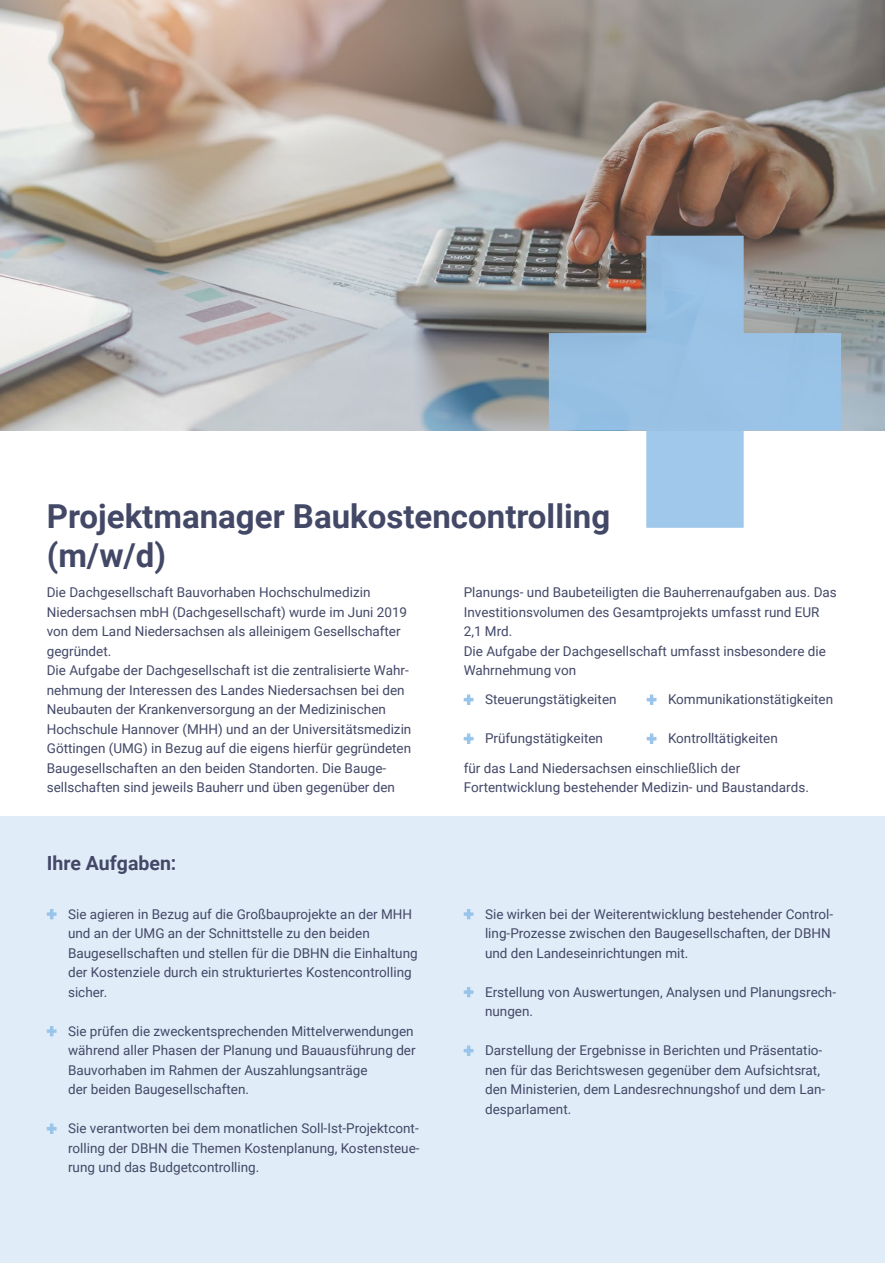
<style>
.page{position:relative;width:885px;height:1263px;background:#fff}
.page>*{position:absolute;margin:0;border:0;box-sizing:border-box;transform-origin:0 0}
.t1{font:700 33px/39.6px "Roboto";color:#434867}
.t2{font:700 19.5px "Roboto";color:#434867}
.t3{font:13.5px/19.5px "Roboto";color:#434867}
.s1{font-weight:700;font-size:18px;color:#98c4ea}
</style>
<div class="page">
<div style="left:0;top:816px;width:884px;height:447px;background:#e0edf8"></div>
<img style="left:0;top:0;width:884px;height:430px">
<svg style="left:549px;top:236px;width:292px;height:292px;fill:#99c1e4"></svg>
<h1 class="t1" style="left:47px;top:495px;width:565px">Projektmanager Baukostencontrolling (m/w/d)</h1>
<p class="t3" style="left:47px;top:582px;width:366px">Die Dachgesellschaft Bauvorhaben Hochschulmedizin Niedersachsen mbH (Dachgesellschaft) wurde im Juni 2019 von dem Land Niedersachsen als alleinigem Gesellschafter gegründet.<br>Die Aufgabe der Dachgesellschaft ist die zentralisierte Wahr&shy;nehmung der Interessen des Landes Niedersachsen bei den Neubauten der Krankenversorgung an der Medizinischen Hochschule Hannover (MHH) und an der Universitätsmedizin Göttingen (UMG) in Bezug auf die eigens hierfür gegründeten Baugesellschaften an den beiden Standorten. Die Bauge&shy;sellschaften sind jeweils Bauherr und üben gegenüber den</p>
<p class="t3" style="left:463px;top:582px;width:374px">Planungs- und Baubeteiligten die Bauherrenaufgaben aus. Das Investitionsvolumen des Gesamtprojekts umfasst rund EUR 2,1 Mrd.<br>Die Aufgabe der Dachgesellschaft umfasst insbesondere die Wahrnehmung von</p>
<p class="t3" style="left:463px;top:689px;width:154px"><span class="s1">+</span> Steuerungstätigkeiten</p>
<p class="t3" style="left:463px;top:728px;width:141px"><span class="s1">+</span> Prüfungstätigkeiten</p>
<p class="t3" style="left:646px;top:689px;width:188px"><span class="s1">+</span> Kommunikationstätigkeiten</p>
<p class="t3" style="left:646px;top:728px;width:133px"><span class="s1">+</span> Kontrolltätigkeiten</p>
<p class="t3" style="left:463px;top:757px;width:346px">für das Land Niedersachsen einschließlich der<br>Fortentwicklung bestehender Medizin- und Baustandards.</p>
<h2 class="t2" style="left:47px;top:849px;width:131px">Ihre Aufgaben:</h2>
<p class="t3" style="left:68px;top:904px;width:351px;text-indent:-21px"><span class="s1">+</span> Sie agieren in Bezug auf die Großbauprojekte an der MHH und an der UMG an der Schnittstelle zu den beiden Baugesellschaften und stellen für die DBHN die Einhaltung der Kostenziele durch ein strukturiertes Kostencontrolling sicher.</p>
<p class="t3" style="left:68px;top:1021px;width:349px;text-indent:-21px"><span class="s1">+</span> Sie prüfen die zweckentsprechenden Mittelverwendungen während aller Phasen der Planung und Bauausführung der Bauvorhaben im Rahmen der Auszahlungsanträge<br>der beiden Baugesellschaften.</p>
<p class="t3" style="left:68px;top:1118px;width:353px;text-align:justify;text-indent:-21px"><span class="s1">+</span> Sie verantworten bei dem monatlichen Soll-Ist-Projektcont&shy;rolling der DBHN die Themen Kostenplanung, Kostensteue&shy;rung und das Budgetcontrolling.</p>
<p class="t3" style="left:485px;top:904px;width:349px;text-indent:-21px"><span class="s1">+</span> Sie wirken bei der Weiterentwicklung bestehender Control&shy;ling-Prozesse zwischen den Baugesellschaften, der DBHN und den Landeseinrichtungen mit.</p>
<p class="t3" style="left:485px;top:982px;width:352px;text-indent:-21px"><span class="s1">+</span> Erstellung von Auswertungen, Analysen und Planungsrech&shy;nungen.</p>
<p class="t3" style="left:485px;top:1040px;width:341px;text-indent:-21px"><span class="s1">+</span> Darstellung der Ergebnisse in Berichten und Präsentatio&shy;nen für das Berichtswesen gegenüber dem Aufsichtsrat, den Ministerien, dem Landesrechnungshof und dem Lan&shy;desparlament.</p>
</div>
